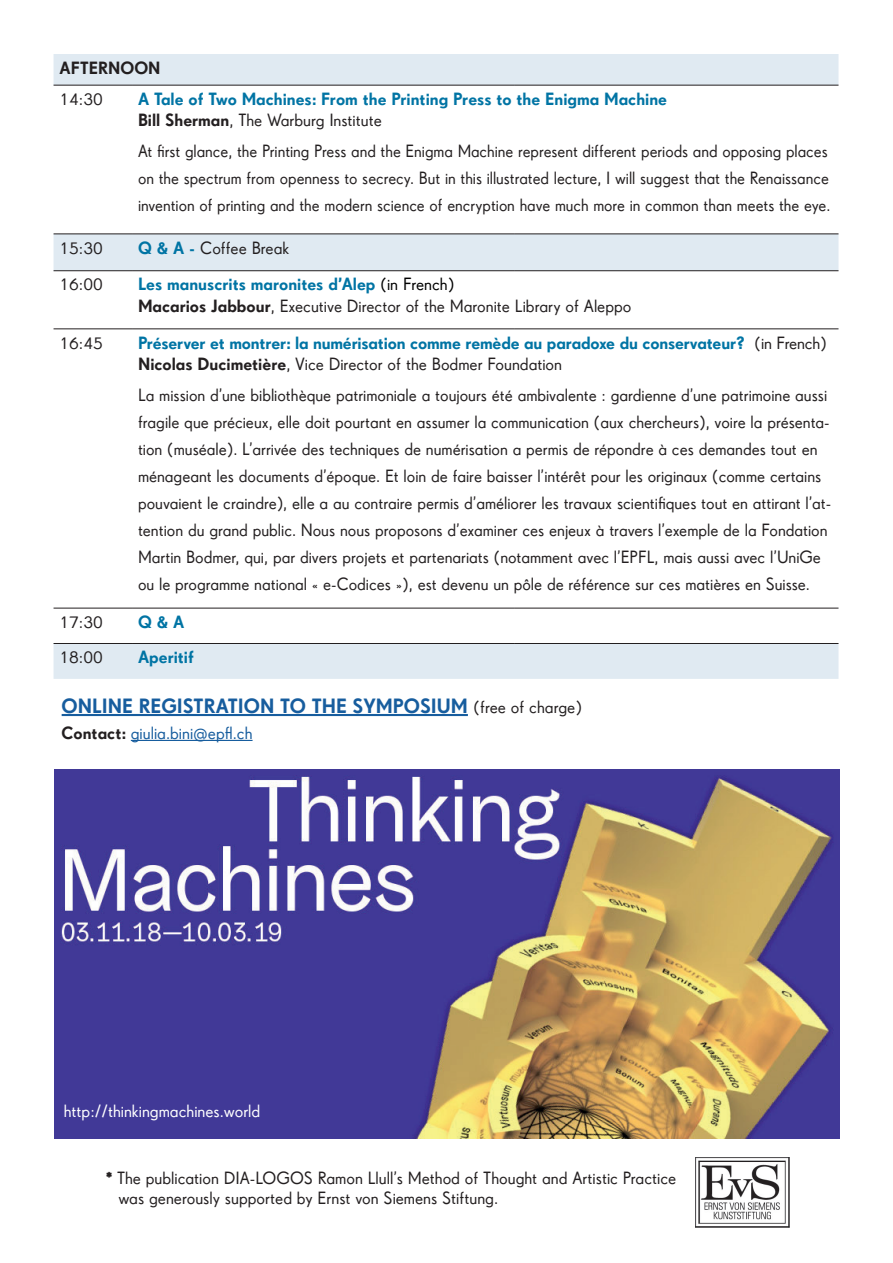
<style>
.page{position:relative;width:893px;height:1263px;background:#fff}
.page>*{position:absolute;margin:0;border:0;box-sizing:border-box;transform-origin:0 0}
.t1{font:600 21px "Drescher Grotesk BT";color:#175d9e}
.t2{font:18px/27px "Drescher Grotesk BT";color:#231f20}
.t3{font:600 18px/21.6px "Drescher Grotesk BT";letter-spacing:-.01em;color:#0074a4}
.t4{font:18px "Drescher Grotesk BT";color:#fff}
.t5{font:18px "Drescher Grotesk BT";color:#175d9e}
.t6{font:600 18px "Drescher Grotesk BT";color:#231f20}
.s1{color:#231f20}
.s2{font-weight:400;color:#231f20}
.s3{font-weight:600;color:#0074a4}
.s4{color:#000}
.s5{font-weight:600}
.s6{font-weight:400;font-size:18px;color:#231f20}
.s7{font-weight:600;color:#231f20}
.s8{font-weight:700}
</style>
<div class="page">
<hr style="left:62px;top:714px;width:406px;height:2px;background:#175d9e">
<hr style="left:131px;top:740px;width:122px;height:1px;background:#175d9e">
<svg style="left:54px;top:54px;width:784px;height:625px"></svg>
<hr style="left:54px;top:328px;width:78px;height:1px;background:#231f20">
<hr style="left:132px;top:608px;width:382px;height:1px;background:#231f20">
<hr style="left:514px;top:608px;width:324px;height:1px;background:#231f20">
<hr style="left:132px;top:233px;width:382px;height:1px;background:#231f20">
<hr style="left:514px;top:233px;width:324px;height:1px;background:#231f20">
<hr style="left:132px;top:270px;width:382px;height:1px;background:#231f20">
<hr style="left:514px;top:270px;width:324px;height:1px;background:#231f20">
<hr style="left:132px;top:328px;width:382px;height:1px;background:#231f20">
<hr style="left:514px;top:328px;width:324px;height:1px;background:#231f20">
<hr style="left:132px;top:643px;width:382px;height:1px;background:#231f20">
<hr style="left:514px;top:643px;width:324px;height:1px;background:#231f20">
<hr style="left:54px;top:233px;width:78px;height:1px;background:#231f20">
<hr style="left:54px;top:270px;width:78px;height:1px;background:#231f20">
<hr style="left:54px;top:608px;width:78px;height:1px;background:#231f20">
<hr style="left:54px;top:643px;width:78px;height:1px;background:#231f20">
<hr style="left:54px;top:85px;width:78px;height:1px;background:#231f20">
<hr style="left:132px;top:85px;width:382px;height:1px;background:#231f20">
<hr style="left:514px;top:85px;width:324px;height:1px;background:#231f20">
<img style="left:696px;top:1157px;width:93px;height:70px">
<img style="left:55px;top:769px;width:784px;height:369px">
<p class="t6" style="left:60px;top:57px;width:103px">AFTERNOON</p>
<p class="t2" style="left:60px;top:85px;width:45px">14:30</p>
<p class="t3" style="left:138px;top:88px;width:531px">A Tale of Two Machines: From the Printing Press to the Enigma Machine<br><span class="s1">Bill Sherman</span><span class="s2">, The Warburg Institute</span></p>
<p class="t2" style="left:138px;top:138px;width:694px">At first glance, the Printing Press and the Enigma Machine represent different periods and opposing places on the spectrum from openness to secrecy. But in this illustrated lecture, I will suggest that the Renaissance invention of printing and the modern science of encryption have much more in common than meets the eye.</p>
<p class="t2" style="left:60px;top:234px;width:45px">15:30</p>
<p class="t2" style="left:138px;top:234px;width:153px"><span class="s3">Q &amp; A -</span> Coffee Break</p>
<p class="t2" style="left:60px;top:271px;width:45px">16:00</p>
<p class="t2" style="left:138px;top:274px;width:495px;line-height:21.6px"><span class="s3">Les manuscrits maronites d’Alep</span> <span class="s4">(in French)<br></span><span class="s5">Macarios Jabbour</span>, Executive Director of the Maronite Library of Aleppo</p>
<p class="t2" style="left:60px;top:329px;width:45px">16:45</p>
<p class="t3" style="left:138px;top:332px;width:690px">Préserver et montrer: la numérisation comme remède au paradoxe du conservateur? <span class="s2">(in French)<br></span><span class="s1">Nicolas Ducimetière</span><span class="s2">, Vice Director of the Bodmer Foundation</span></p>
<p class="t2" style="left:138px;top:381px;width:695px">La mission d’une bibliothèque patrimoniale a toujours été ambivalente : gardienne d’une patrimoine aussi fragile que précieux, elle doit pourtant en assumer la communication (aux chercheurs), voire la présenta&shy;tion (muséale). L’arrivée des techniques de numérisation a permis de répondre à ces demandes tout en ménageant les documents d’époque. Et loin de faire baisser l’intérêt pour les originaux (comme certains pouvaient le craindre), elle a au contraire permis d’améliorer les travaux scientifiques tout en attirant l’at&shy;tention du grand public. Nous nous proposons d’examiner ces enjeux à travers l’exemple de la Fondation Martin Bodmer, qui, par divers projets et partenariats (notamment avec l’EPFL, mais aussi avec l’UniGe ou le programme national « e-Codices »), est devenu un pôle de référence sur ces matières en Suisse.</p>
<p class="t2" style="left:60px;top:608px;width:45px">17:30</p>
<p class="t3" style="left:138px;top:611px;width:48px">Q &amp; A</p>
<p class="t2" style="left:60px;top:644px;width:45px">18:00</p>
<p class="t3" style="left:138px;top:646px;width:58px">Aperitif</p>
<p class="t1" style="left:62px;top:694px;width:522px">ONLINE REGISTRATION TO THE SYMPOSIUM <span class="s6">(free of charge)</span></p>
<p class="t5" style="left:62px;top:723px;width:192px"><span class="s7">Contact:</span> giulia.bini@epfl.ch</p>
<p class="t4" style="left:64px;top:1101px;width:198px">http://thinkingmachines.world</p>
<p class="t2" style="left:118px;top:1168px;width:559px;line-height:20px;text-indent:-13px"><span class="s8">*</span> The publication DIA-LOGOS Ramon Llull’s Method of Thought and Artistic Practice was generously supported by Ernst von Siemens Stiftung.</p>
</div>
